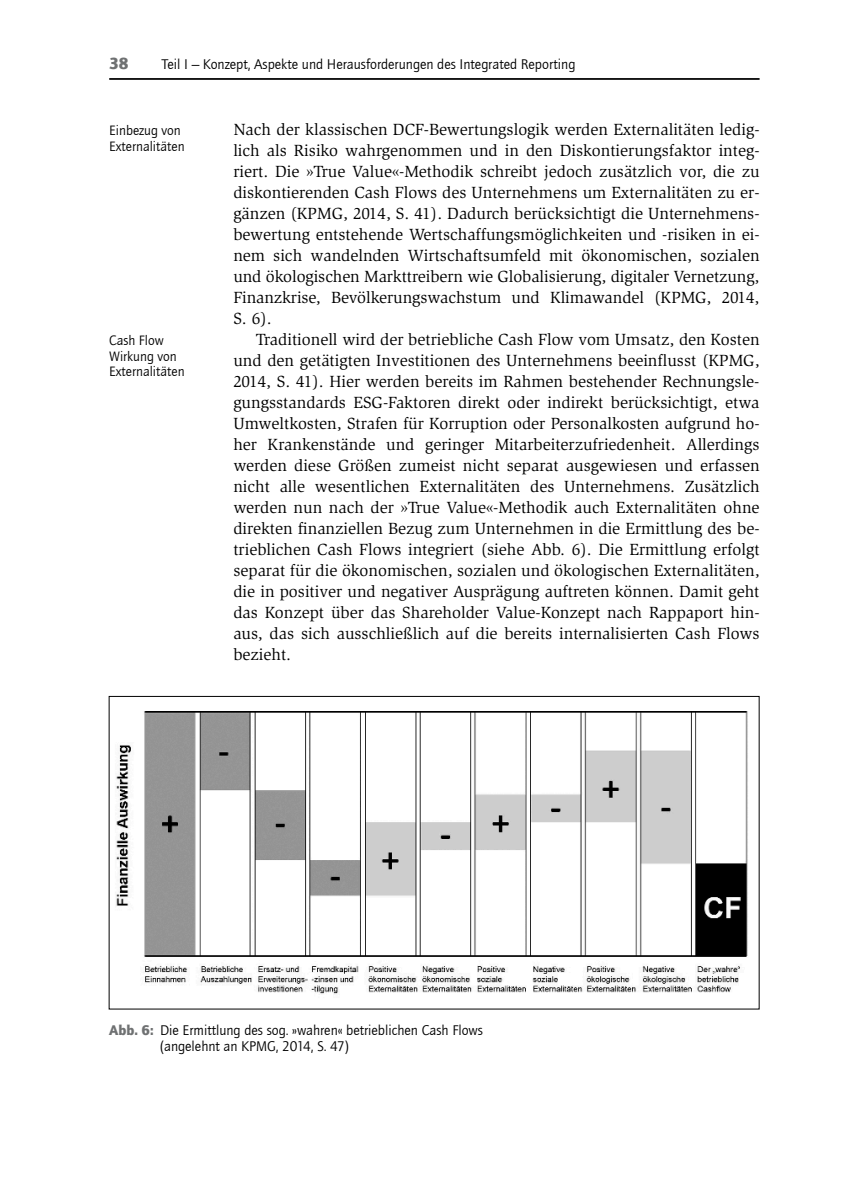
<style>
.page{position:relative;width:844px;height:1191px;background:#fff}
.page>*{position:absolute;margin:0;border:0;box-sizing:border-box;transform-origin:0 0}
.t1{font:16.62px/21px "Slimbach Std";letter-spacing:-.005em;color:#000;text-align:justify}
.t2{font:900 16.62px "ITC Quay Sans Com";color:#6f7172}
.t3{font:14.35px/16.1px "ITC Quay Sans Com";color:#000}
.t4{font:14px/15.8px "ITC Quay Sans Com";color:#000}
.s1{font-weight:900;color:#6f7172}
</style>
<div class="page">
<hr style="left:109px;top:78px;width:650px;height:2px;background:#000">
<img style="left:116px;top:711px;width:632px;height:284px">
<p class="t2" style="left:109px;top:53px;width:21px">38</p>
<p class="t3" style="left:162px;top:56px;width:415px">Teil I – Konzept, Aspekte und Herausforderungen des Integrated Reporting</p>
<p class="t4" style="left:109px;top:122px;width:77px">Einbezug von<br>Externalitäten</p>
<p class="t4" style="left:109px;top:332px;width:77px">Cash Flow<br>Wirkung von<br>Externalitäten</p>
<p class="t1" style="left:233px;top:119px;width:527px">Nach der klassischen DCF-Bewertungslogik werden Externalitäten ledig&shy;lich als Risiko wahrgenommen und in den Diskontierungsfaktor integ&shy;riert. Die »True Value«-Methodik schreibt jedoch zusätzlich vor, die zu diskontierenden Cash Flows des Unternehmens um Externalitäten zu er&shy;gänzen (KPMG, 2014, S. 41). Dadurch berücksichtigt die Unternehmens&shy;bewertung entstehende Wertschaffungsmöglichkeiten und -risiken in ei&shy;nem sich wandelnden Wirtschaftsumfeld mit ökonomischen, sozialen und ökologischen Markttreibern wie Globalisierung, digitaler Vernetzung, Finanzkrise, Bevölkerungswachstum und Klimawandel (KPMG, 2014, S. 6).</p>
<p class="t1" style="left:233px;top:329px;width:527px;text-indent:22px">Traditionell wird der betriebliche Cash Flow vom Umsatz, den Kosten und den getätigten Investitionen des Unternehmens beeinflusst (KPMG, 2014, S. 41). Hier werden bereits im Rahmen bestehender Rechnungsle&shy;gungsstandards ESG-Faktoren direkt oder indirekt berücksichtigt, etwa Umweltkosten, Strafen für Korruption oder Personalkosten aufgrund ho&shy;her Krankenstände und geringer Mitarbeiterzufriedenheit. Allerdings werden diese Größen zumeist nicht separat ausgewiesen und erfassen nicht alle wesentlichen Externalitäten des Unternehmens. Zusätzlich werden nun nach der »True Value«-Methodik auch Externalitäten ohne direkten finanziellen Bezug zum Unternehmen in die Ermittlung des be&shy;trieblichen Cash Flows integriert (siehe Abb. 6). Die Ermittlung erfolgt separat für die ökonomischen, sozialen und ökologischen Externalitäten, die in positiver und negativer Ausprägung auftreten können. Damit geht das Konzept über das Shareholder Value-Konzept nach Rappaport hin&shy;aus, das sich ausschließlich auf die bereits internalisierten Cash Flows bezieht.</p>
<p class="t3" style="left:160px;top:1022px;width:324px;text-indent:-51px"><span class="s1">Abb. 6:</span> Die Ermittlung des sog. »wahren« betrieblichen Cash Flows (angelehnt an KPMG, 2014, S. 47)</p>
</div>
